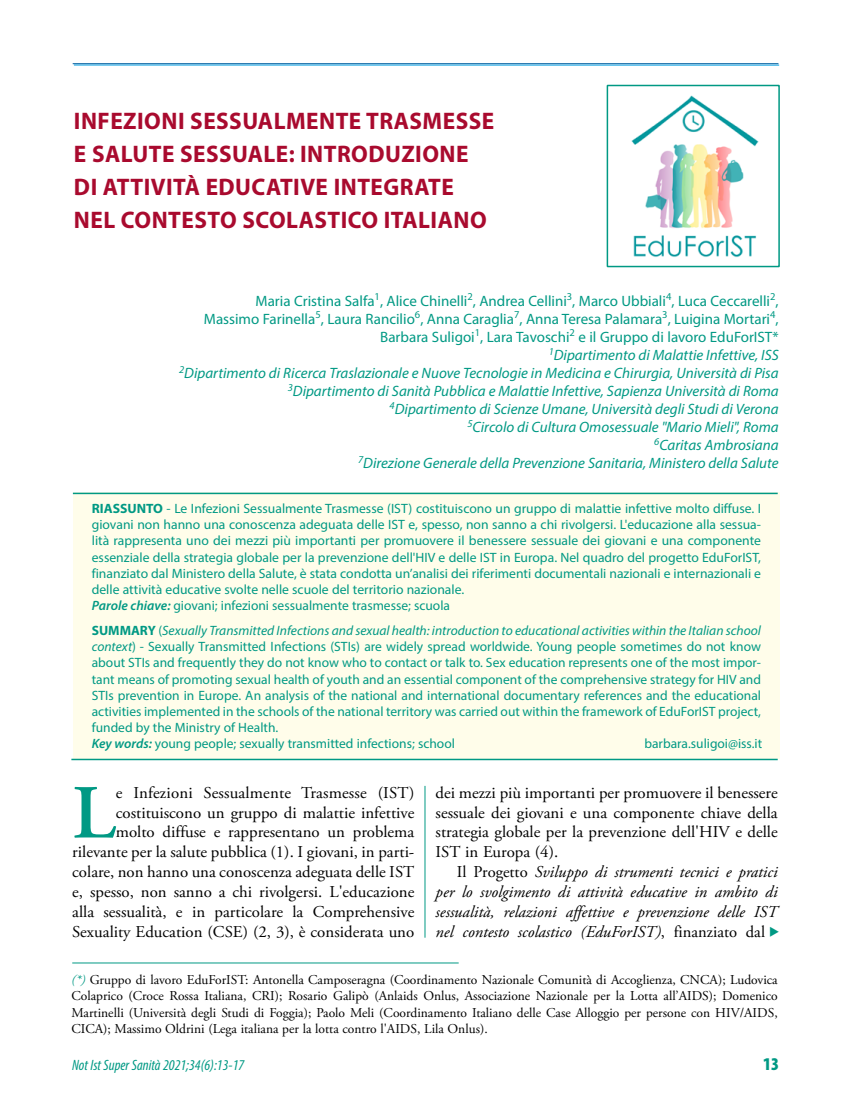
<style>
.page{position:relative;width:851px;height:1106px;background:#fff}
.page>*{position:absolute;margin:0;border:0;box-sizing:border-box;transform-origin:0 0}
.t1{font:600 76.2px "Adobe Garamond Pro";color:#009984}
.t2{font:700 24px/33px "Myriad Pro";letter-spacing:.02em;color:#a90a2e}
.t3{font:900 condensed 18px "Myriad Pro";color:#009984}
.t4{font:16.5px/19.8px "Adobe Garamond Pro";color:#000;text-align:right}
.t5{font:italic 16.5px/19.8px "Adobe Garamond Pro";color:#000;text-align:justify}
.t6{font:italic 15px/18px "Myriad Pro";color:#009984;text-align:right}
.t7{font:italic condensed 15px "Myriad Pro";color:#009984}
.t8{font:13.5px/16.2px "Myriad Pro";color:#009984}
.t9{font:13.5px/16.2px "Adobe Garamond Pro";color:#000;text-align:justify}
.s1{font-style:normal}
.s2{font-weight:700}
.s3{font-weight:600;font-style:italic}
.s4{font-style:italic}
.s5{font-style:italic;color:#009984}
</style>
<div class="page">
<hr style="left:74px;top:65px;width:705px;height:1px;background:#009fe3">
<div style="left:73px;top:492px;width:706px;height:266px;background:#fffdea"></div>
<hr style="left:73px;top:492px;width:704px;height:2px;background:#009984">
<hr style="left:71px;top:758px;width:706px;height:2px;background:#009984">
<hr style="left:72px;top:962px;width:386px;height:1px;background:#009984">
<img style="left:631px;top:95px;width:128px;height:163px">
<div style="left:606px;top:85px;width:173px;height:182px;border:2px solid #009984"></div>
<hr style="left:73px;top:63px;width:705px;height:1px;background:#005e9f">
<hr style="left:424px;top:786px;width:1px;height:151px;background:#009984">
<h2 class="t2" style="left:74px;top:104px;width:421px">INFEZIONI SESSUALMENTE TRASMESSE E SALUTE SESSUALE: INTRODUZIONE DI ATTIVITÀ EDUCATIVE INTEGRATE NEL CONTESTO SCOLASTICO ITALIANO</h2>
<p class="t6" style="left:179px;top:292px;width:601px"><span class="s1">Maria Cristina Salfa</span><sup>1</sup><span class="s1">, Alice Chinelli</span><sup>2</sup><span class="s1">, Andrea Cellini</span><sup>3</sup><span class="s1">, Marco Ubbiali</span><sup>4</sup><span class="s1">, Luca Ceccarelli</span><sup>2</sup><span class="s1">,<br>Massimo Farinella</span><sup>5</sup><span class="s1">, Laura Rancilio</span><sup>6</sup><span class="s1">, Anna Caraglia</span><sup>7</sup><span class="s1">, Anna Teresa Palamara</span><sup>3</sup><span class="s1">, Luigina Mortari</span><sup>4</sup><span class="s1">, Barbara Suligoi</span><sup>1</sup><span class="s1">, Lara Tavoschi</span><sup>2</sup> <span class="s1">e il Gruppo di lavoro EduForIST*<br></span><sup>1</sup>Dipartimento di Malattie Infettive, ISS<br><sup>2</sup>Dipartimento di Ricerca Traslazionale e Nuove Tecnologie in Medicina e Chirurgia, Università di Pisa <sup>3</sup>Dipartimento di Sanità Pubblica e Malattie Infettive, Sapienza Università di Roma<br><sup>4</sup>Dipartimento di Scienze Umane, Università degli Studi di Verona<br><sup>5</sup>Circolo di Cultura Omosessuale "Mario Mieli", Roma<br><sup>6</sup>Caritas Ambrosiana<br><sup>7</sup>Direzione Generale della Prevenzione Sanitaria, Ministero della Salute</p>
<p class="t8" style="left:92px;top:500px;width:670px"><span class="s2">RIASSUNTO</span> - Le Infezioni Sessualmente Trasmesse (IST) costituiscono un gruppo di malattie infettive molto diffuse. I giovani non hanno una conoscenza adeguata delle IST e, spesso, non sanno a chi rivolgersi. L'educazione alla sessua&shy;lità rappresenta uno dei mezzi più importanti per promuovere il benessere sessuale dei giovani e una componente essenziale della strategia globale per la prevenzione dell'HIV e delle IST in Europa. Nel quadro del progetto EduForIST, finanziato dal Ministero della Salute, è stata condotta un’analisi dei riferimenti documentali nazionali e internazionali e delle attività educative svolte nelle scuole del territorio nazionale.<br><span class="s3">Parole chiave:</span> giovani; infezioni sessualmente trasmesse; scuola</p>
<p class="t8" style="left:92px;top:622px;width:670px"><span class="s2">SUMMARY</span> (<span class="s4">Sexually Transmitted Infections and sexual health: introduction to educational activities within the Italian school context</span>) - Sexually Transmitted Infections (STIs) are widely spread worldwide. Young people sometimes do not know about STIs and frequently they do not know who to contact or talk to. Sex education represents one of the most impor&shy;tant means of promoting sexual health of youth and an essential component of the comprehensive strategy for HIV and STIs prevention in Europe. An analysis of the national and international documentary references and the educational activities implemented in the schools of the national territory was carried out within the framework of EduForIST project, funded by the Ministry of Health.<br><span class="s3">Key words:</span> young people; sexually transmitted infections; school</p>
<p class="t8" style="left:644px;top:735px;width:119px">barbara.suligoi@iss.it</p>
<p class="t4" style="left:72px;top:783px;width:343px">e Infezioni Sessualmente Trasmesse (IST) costituiscono un gruppo di malattie infettive<br>molto diffuse e rappresentano un problema rilevante per la salute pubblica (1). I giovani, in parti&shy;colare, non hanno una conoscenza adeguata delle IST e, spesso, non sanno a chi rivolgersi. L'educazione alla sessualità, e in particolare la Comprehensive Sexuality Education (CSE) (2, 3), è considerata uno</p>
<p class="t4" style="left:435px;top:783px;width:343px;text-align:justify">dei mezzi più importanti per promuovere il benessere sessuale dei giovani e una componente chiave della strategia globale per la prevenzione dell'HIV e delle IST in Europa (4).</p>
<h1 class="t1" style="left:72px;top:769px;width:45px">L</h1>
<p class="t5" style="left:435px;top:862px;width:343px;text-indent:21px"><span class="s1">Il Progetto</span> Sviluppo di strumenti tecnici e pratici per lo svolgimento di attività educative in ambito di sessualità, relazioni affettive e prevenzione delle IST nel contesto scolastico (EduForIST)<span class="s1">, finanziato dal</span></p>
<p class="t9" style="left:71px;top:972px;width:707px"><span class="s5">(*)</span> Gruppo di lavoro EduForIST: Antonella Camposeragna (Coordinamento Nazionale Comunità di Accoglienza, CNCA); Ludovica Colaprico (Croce Rossa Italiana, CRI); Rosario Galipò (Anlaids Onlus, Associazione Nazionale per la Lotta all’AIDS); Domenico Martinelli (Università degli Studi di Foggia); Paolo Meli (Coordinamento Italiano delle Case Alloggio per persone con HIV/AIDS, CICA); Massimo Oldrini (Lega italiana per la lotta contro l'AIDS, Lila Onlus).</p>
<p class="t7" style="left:72px;top:1055px;width:174px">Not Ist Super Sanità 2021;34(6):13-17</p>
<h3 class="t3" style="left:763px;top:1053px;width:17px">13</h3>
</div>
